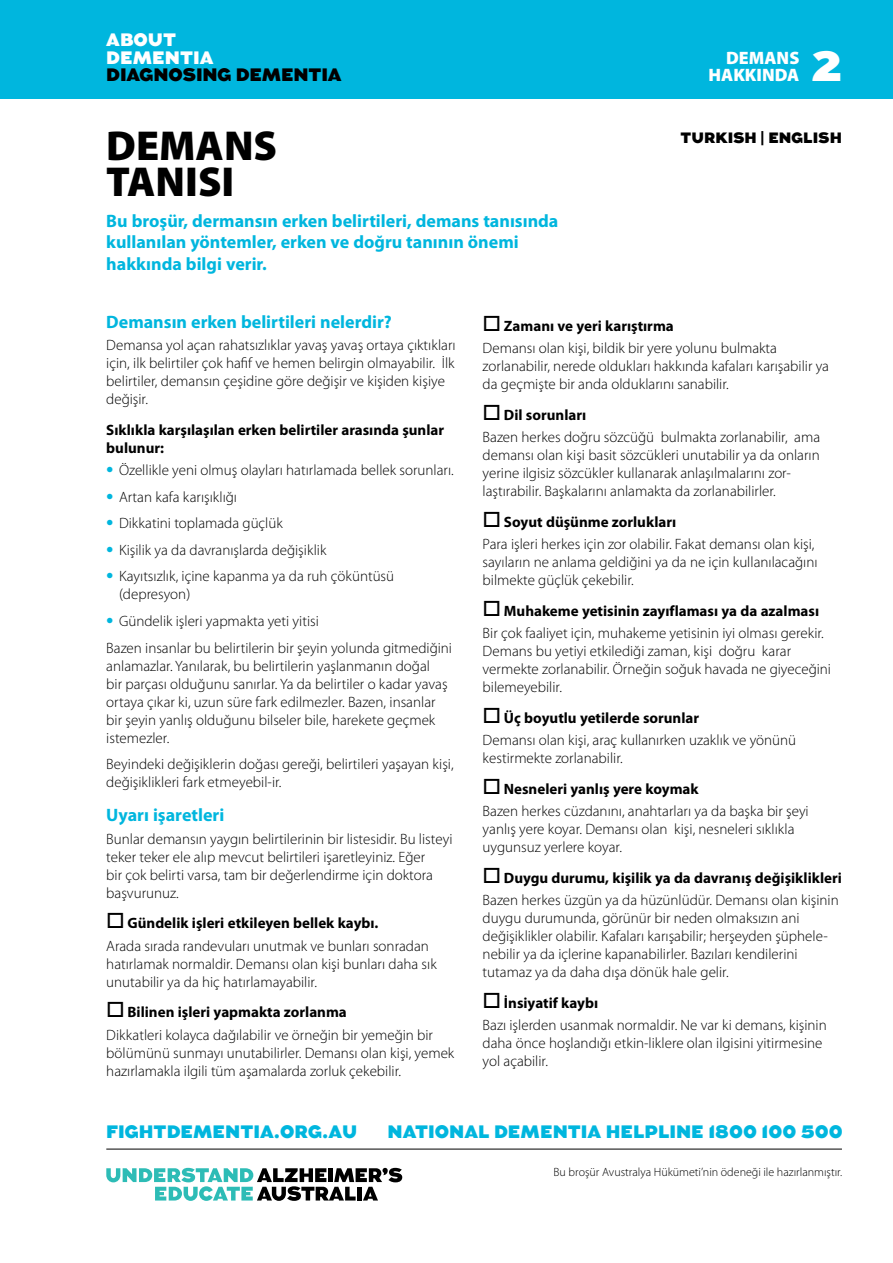
<style>
.page{position:relative;width:893px;height:1263px;background:#fff}
.page>*{position:absolute;margin:0;border:0;box-sizing:border-box;transform-origin:0 0}
.t1{font:900 42px/36px "Myriad Pro";color:#000}
.t2{font:900 42px "Augustus";color:#fff}
.t3{font:700 18px/21.6px "Myriad Pro";color:#00b6de}
.t4{font:900 18px "Augustus";color:#00b6de}
.t5{font:900 18px "Augustus";letter-spacing:-.01em;color:#000}
.t6{font:900 18px/17.2px "Myriad Pro";color:#fff;text-align:right}
.t7{font:900 18px/17.2px "Augustus";color:#fff}
.t8{font:300 15px/18px "Myriad Pro";color:#000}
.t9{font:700 15px/18px "Myriad Pro";color:#000}
.t10{font:900 15px "Augustus";color:#000}
.t11{font:300 12px "Myriad Pro";color:#000}
.s1{font-family:"Univers";color:#00b6de}
.s2{font-weight:700}
</style>
<div class="page">
<div style="left:0;top:0;width:893px;height:99px;background:#00b6de"></div>
<hr style="left:106px;top:1149px;width:736px;height:1px;background:#000">
<svg style="left:106px;top:1168px;width:296px;height:33px"></svg>
<p class="t7" style="left:106px;top:32px;width:109px">ABOUT<br>DEMENTIA</p>
<p class="t5" style="left:106px;top:64px;width:237px">DIAGNOSING DEMENTIA</p>
<h1 class="t1" style="left:106px;top:126px;width:172px">DEMANS<br>TANISI</h1>
<p class="t3" style="left:106px;top:209px;width:454px">Bu broşür, dermansın erken belirtileri, demans tanısında kullanılan yöntemler, erken ve doğru tanının önemi hakkında bilgi verir.</p>
<p class="t6" style="left:708px;top:48px;width:92px">DEMANS<br>HAKKINDA</p>
<h1 class="t2" style="left:812px;top:41px;width:31px">2</h1>
<p class="t10" style="left:680px;top:129px;width:163px">TURKISH | ENGLISH</p>
<p class="t3" style="left:106px;top:311px;width:287px">Demansın erken belirtileri nelerdir?</p>
<p class="t8" style="left:106px;top:336px;width:351px">Demansa yol açan rahatsızlıklar yavaş yavaş ortaya çıktıkları için, ilk belirtiler çok hafif ve hemen belirgin olmayabilir. İlk belirtiler, demansın çeşidine göre değişir ve kişiden kişiye değişir.</p>
<p class="t9" style="left:106px;top:421px;width:339px">Sıklıkla karşılaşılan erken belirtiler arasında şunlar bulunur:</p>
<p class="t8" style="left:106px;top:461px;width:349px"><span class="s1">•</span> Özellikle yeni olmuş olayları hatırlamada bellek sorunları.</p>
<p class="t8" style="left:106px;top:488px;width:132px"><span class="s1">•</span> Artan kafa karışıklığı</p>
<p class="t8" style="left:106px;top:514px;width:178px"><span class="s1">•</span> Dikkatini toplamada güçlük</p>
<p class="t8" style="left:106px;top:541px;width:222px"><span class="s1">•</span> Kişilik ya da davranışlarda değişiklik</p>
<p class="t8" style="left:119px;top:567px;width:277px;text-indent:-13px"><span class="s1">•</span> Kayıtsızlık, içine kapanma ya da ruh çöküntüsü (depresyon)</p>
<p class="t8" style="left:106px;top:608px;width:347px;line-height:26.5px"><span class="s1">•</span> Gündelik işleri yapmakta yeti yitisi<br>Bazen insanlar bu belirtilerin bir şeyin yolunda gitmediğini</p>
<p class="t8" style="left:106px;top:656px;width:343px">anlamazlar. Yanılarak, bu belirtilerin yaşlanmanın doğal bir parçası olduğunu sanırlar. Ya da belirtiler o kadar yavaş ortaya çıkar ki, uzun süre fark edilmezler. Bazen, insanlar bir şeyin yanlış olduğunu bilseler bile, harekete geçmek istemezler.</p>
<p class="t8" style="left:106px;top:755px;width:349px">Beyindeki değişiklerin doğası gereği, belirtileri yaşayan kişi, değişiklikleri fark etmeyebil-ir.</p>
<p class="t3" style="left:106px;top:804px;width:120px">Uyarı işaretleri</p>
<p class="t8" style="left:106px;top:829px;width:348px">Bunlar demansın yaygın belirtilerinin bir listesidir. Bu listeyi teker teker ele alıp mevcut belirtileri işaretleyiniz. Eğer<br>bir çok belirti varsa, tam bir değerlendirme için doktora başvurunuz.</p>
<p class="t8" style="left:106px;top:912px;width:324px;line-height:22.2px">□ <span class="s2">Gündelik işleri etkileyen bellek kaybı.<br></span>Arada sırada randevuları unutmak ve bunları sonradan</p>
<p class="t8" style="left:106px;top:954px;width:332px">hatırlamak normaldir. Demansı olan kişi bunları daha sık unutabilir ya da hiç hatırlamayabilir.</p>
<p class="t8" style="left:106px;top:1001px;width:328px;line-height:22.2px">□ <span class="s2">Bilinen işleri yapmakta zorlanma<br></span>Dikkatleri kolayca dağılabilir ve örneğin bir yemeğin bir</p>
<p class="t8" style="left:106px;top:1043px;width:349px">bölümünü sunmayı unutabilirler. Demansı olan kişi, yemek hazırlamakla ilgili tüm aşamalarda zorluk çekebilir.</p>
<p class="t8" style="left:483px;top:315px;width:296px;line-height:22.2px">□ <span class="s2">Zamanı ve yeri karıştırma<br></span>Demansı olan kişi, bildik bir yere yolunu bulmakta</p>
<p class="t8" style="left:483px;top:357px;width:348px">zorlanabilir, nerede oldukları hakkında kafaları karışabilir ya da geçmişte bir anda olduklarını sanabilir.</p>
<p class="t8" style="left:483px;top:404px;width:339px;line-height:22.2px">□ <span class="s2">Dil sorunları<br></span>Bazen herkes doğru sözcüğü bulmakta zorlanabilir, ama</p>
<p class="t8" style="left:483px;top:446px;width:339px">demansı olan kişi basit sözcükleri unutabilir ya da onların yerine ilgisiz sözcükler kullanarak anlaşılmalarını zor&shy;laştırabilir. Başkalarını anlamakta da zorlanabilirler.</p>
<p class="t8" style="left:483px;top:511px;width:333px;line-height:22.2px">□ <span class="s2">Soyut düşünme zorlukları<br></span>Para işleri herkes için zor olabilir. Fakat demansı olan kişi,</p>
<p class="t8" style="left:483px;top:553px;width:336px">sayıların ne anlama geldiğini ya da ne için kullanılacağını bilmekte güçlük çekebilir.</p>
<p class="t8" style="left:483px;top:600px;width:343px;line-height:22.2px">□ <span class="s2">Muhakeme yetisinin zayıflaması ya da azalması<br></span>Bir çok faaliyet için, muhakeme yetisinin iyi olması gerekir.</p>
<p class="t8" style="left:483px;top:642px;width:350px">Demans bu yetiyi etkilediği zaman, kişi doğru karar vermekte zorlanabilir. Örneğin soğuk havada ne giyeceğini bilemeyebilir.</p>
<p class="t8" style="left:483px;top:707px;width:315px;line-height:22.2px">□ <span class="s2">Üç boyutlu yetilerde sorunlar<br></span>Demansı olan kişi, araç kullanırken uzaklık ve yönünü</p>
<p class="t8" style="left:483px;top:749px;width:142px">kestirmekte zorlanabilir.</p>
<p class="t8" style="left:483px;top:778px;width:328px;line-height:22.2px">□ <span class="s2">Nesneleri yanlış yere koymak<br></span>Bazen herkes cüzdanını, anahtarları ya da başka bir şeyi</p>
<p class="t8" style="left:483px;top:820px;width:313px">yanlış yere koyar. Demansı olan kişi, nesneleri sıklıkla uygunsuz yerlere koyar.</p>
<p class="t8" style="left:483px;top:867px;width:361px;line-height:22.2px">□ <span class="s2">Duygu durumu, kişilik ya da davranış değişiklikleri<br></span>Bazen herkes üzgün ya da hüzünlüdür. Demansı olan kişinin</p>
<p class="t8" style="left:483px;top:909px;width:347px">duygu durumunda, görünür bir neden olmaksızın ani değişiklikler olabilir. Kafaları karışabilir; herşeyden şüphele&shy;nebilir ya da içlerine kapanabilirler. Bazıları kendilerini tutamaz ya da daha dışa dönük hale gelir.</p>
<p class="t8" style="left:483px;top:992px;width:346px;line-height:22.2px">□ <span class="s2">İnsiyatif kaybı<br></span>Bazı işlerden usanmak normaldir. Ne var ki demans, kişinin</p>
<p class="t8" style="left:483px;top:1034px;width:341px">daha önce hoşlandığı etkin-liklere olan ilgisini yitirmesine yol açabilir.</p>
<p class="t4" style="left:106px;top:1121px;width:252px">FIGHTDEMENTIA.ORG.AU</p>
<p class="t4" style="left:387px;top:1121px;width:457px">NATIONAL DEMENTIA HELPLINE 1800 100 500</p>
<p class="t11" style="left:554px;top:1164px;width:290px">Bu broşür Avustralya Hükümeti’nin ödeneği ile hazırlanmıştır.</p>
</div>
